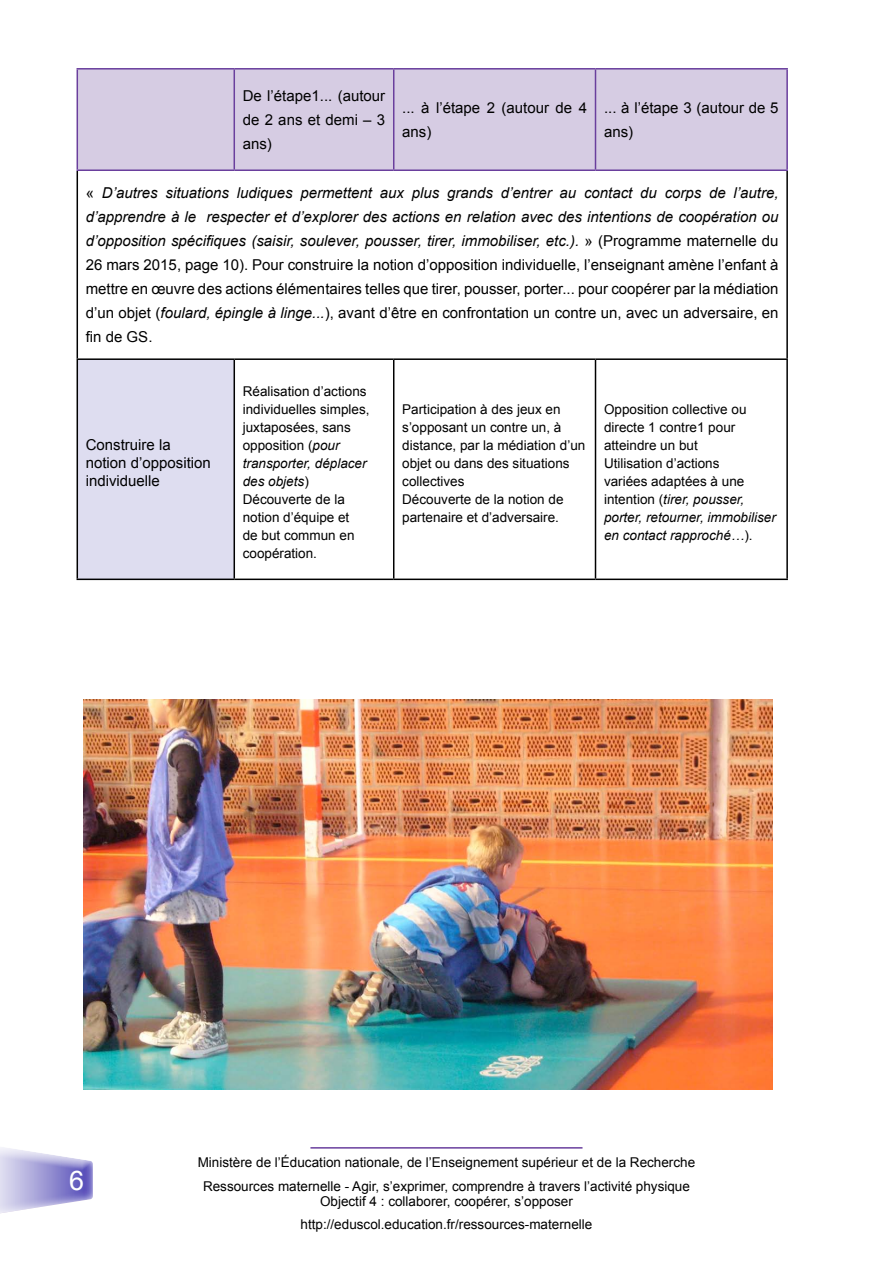
<style>
.page{position:relative;width:893px;height:1263px;background:#fff}
.page>*{position:absolute;margin:0;border:0;box-sizing:border-box;transform-origin:0 0}
.t1{font:27px "Arial";color:#fff}
.t2{font:15px/24px "Arial";color:#000}
.t3{font:13.5px/18px "Arial";color:#000}
.s1{font-style:italic}
</style>
<div class="page">
<div style="left:0;top:1154px;width:104px;height:63px;background:#6a3f9d;opacity:.75"></div>
<hr style="left:310px;top:1147px;width:272px;height:1px;background:#6a3f9d">
<div style="left:78px;top:70px;width:708px;height:99px;background:#d6cce3"></div>
<div style="left:77px;top:359px;width:157px;height:220px;background:#deddf0"></div>
<hr style="left:234px;top:70px;width:1px;height:99px;background:#6a3f9d">
<hr style="left:393px;top:70px;width:1px;height:99px;background:#6a3f9d">
<hr style="left:595px;top:70px;width:1px;height:99px;background:#6a3f9d">
<hr style="left:77px;top:171px;width:1px;height:187px;background:#000">
<hr style="left:786px;top:171px;width:2px;height:187px;background:#000">
<hr style="left:77px;top:358px;width:157px;height:2px;background:#000">
<hr style="left:77px;top:360px;width:1px;height:219px;background:#000">
<hr style="left:234px;top:358px;width:160px;height:2px;background:#000">
<hr style="left:234px;top:360px;width:1px;height:219px;background:#000">
<hr style="left:394px;top:358px;width:201px;height:2px;background:#000">
<hr style="left:393px;top:360px;width:1px;height:219px;background:#000">
<hr style="left:595px;top:358px;width:193px;height:2px;background:#000">
<hr style="left:595px;top:360px;width:1px;height:219px;background:#000">
<hr style="left:786px;top:360px;width:2px;height:219px;background:#000">
<hr style="left:77px;top:579px;width:157px;height:1px;background:#000">
<hr style="left:234px;top:579px;width:160px;height:1px;background:#000">
<hr style="left:394px;top:579px;width:201px;height:1px;background:#000">
<hr style="left:595px;top:579px;width:193px;height:1px;background:#000">
<hr style="left:77px;top:68px;width:157px;height:2px;background:#6a3f9d">
<hr style="left:77px;top:70px;width:1px;height:99px;background:#6a3f9d">
<hr style="left:234px;top:68px;width:160px;height:2px;background:#6a3f9d">
<hr style="left:394px;top:68px;width:201px;height:2px;background:#6a3f9d">
<hr style="left:595px;top:68px;width:193px;height:2px;background:#6a3f9d">
<hr style="left:786px;top:70px;width:2px;height:99px;background:#6a3f9d">
<hr style="left:77px;top:169px;width:157px;height:2px;background:#6a3f9d">
<hr style="left:234px;top:169px;width:160px;height:2px;background:#6a3f9d">
<hr style="left:394px;top:169px;width:201px;height:2px;background:#6a3f9d">
<hr style="left:595px;top:169px;width:193px;height:2px;background:#6a3f9d">
<img style="left:83px;top:699px;width:690px;height:390px">
<p class="t2" style="left:243px;top:84px;width:144px;text-align:justify">De l’étape1... (autour de 2 ans et demi – 3 ans)</p>
<p class="t2" style="left:402px;top:96px;width:186px">... à l’étape 2 (autour de 4 ans)</p>
<p class="t2" style="left:604px;top:96px;width:176px">... à l’étape 3 (autour de 5 ans)</p>
<p class="t2" style="left:86px;top:181px;width:694px;text-align:justify">« <span class="s1">D’autres situations ludiques permettent aux plus grands d’entrer au contact du corps de l’autre, d’apprendre à le respecter et d’explorer des actions en relation avec des intentions de coopération ou d’opposition spécifiques (saisir, soulever, pousser, tirer, immobiliser, etc.).</span> » (Programme maternelle du 26 mars 2015, page 10). Pour construire la notion d’opposition individuelle, l’enseignant amène l’enfant à mettre en œuvre des actions élémentaires telles que tirer, pousser, porter... pour coopérer par la médiation d’un objet (<span class="s1">foulard, épingle à linge...</span>), avant d’être en confrontation un contre un, avec un adversaire, en fin de GS.</p>
<p class="t2" style="left:86px;top:436px;width:127px;line-height:18px">Construire la notion d’opposition individuelle</p>
<p class="t3" style="left:243px;top:382px;width:128px">Réalisation d’actions individuelles simples, juxtaposées, sans opposition (<span class="s1">pour transporter, déplacer des objets</span>)<br>Découverte de la notion d’équipe et<br>de but commun en coopération.</p>
<p class="t3" style="left:402px;top:400px;width:185px">Participation à des jeux en s’opposant un contre un, à distance, par la médiation d’un objet ou dans des situations collectives<br>Découverte de la notion de partenaire et d’adversaire.</p>
<p class="t3" style="left:604px;top:400px;width:173px">Opposition collective ou directe 1 contre1 pour atteindre un but<br>Utilisation d’actions<br>variées adaptées à une intention (<span class="s1">tirer, pousser, porter, retourner, immobiliser en contact rapproché…</span>).</p>
<h1 class="t1" style="left:69px;top:1162px;width:17px">6</h1>
<p class="t3" style="left:198px;top:1151px;width:499px;line-height:23.5px;text-align:center">Ministère de l’Éducation nationale, de l’Enseignement supérieur et de la Recherche<br>Ressources maternelle - Agir, s’exprimer, comprendre à travers l’activité physique</p>
<p class="t3" style="left:301px;top:1189px;width:293px;line-height:23.5px;text-align:center">Objectif 4 : collaborer, coopérer, s’opposer http://eduscol.education.fr/ressources-maternelle</p>
</div>
